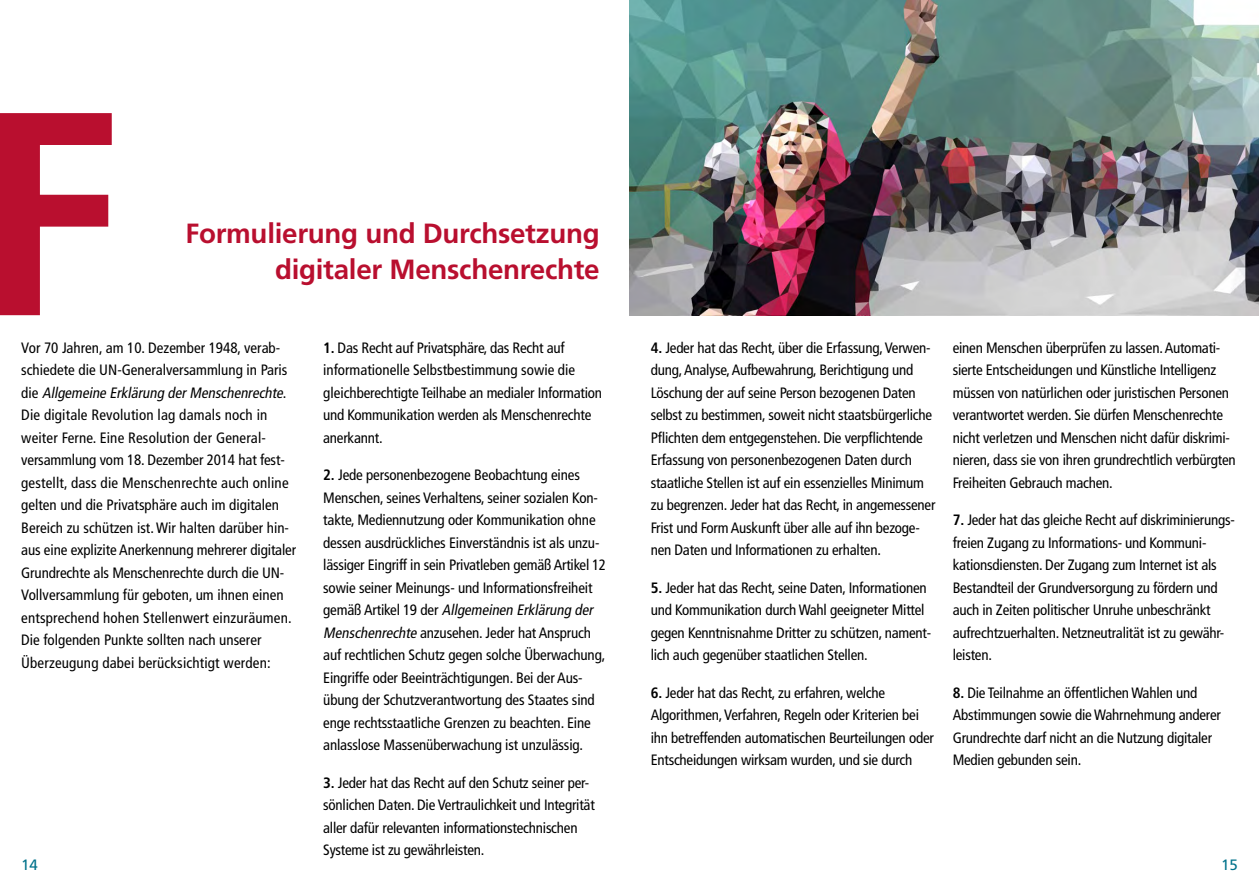
<style>
.page{position:relative;width:1259px;height:893px;background:#fff}
.page>*{position:absolute;margin:0;border:0;box-sizing:border-box;transform-origin:0 0}
.t1{font:700 289.5px "Frutiger LT Std";color:#b90f2f}
.t2{font:700 27.75px/36px "Frutiger LT Std";letter-spacing:-.01em;color:#b90f2f;text-align:right}
.t3{font:condensed 15px/22.5px "Frutiger LT Std";letter-spacing:-.015em;color:#000}
.t4{font:15px "Frutiger LT Std";color:#00728b}
.s1{font-style:italic}
.s2{font-weight:700}
</style>
<div class="page">
<img style="left:629px;top:0;width:630px;height:315px">
<h1 class="t1" style="left:-24px;top:44px;width:146px">F</h1>
<p class="t3" style="left:21px;top:336px;width:276px">Vor 70 Jahren, am 10. Dezember 1948, verab&shy;schiedete die UN-Generalversammlung in Paris d i e <span class="s1">Allgemeine Erklärung derMenschenrechte</span>.<br>Die digitale Revolution lag damals noch in weiter Ferne. Eine Resolution der General&shy;versammlung vom 18. Dezember 2014 hat fest&shy;gestellt, dass die Menschenrechte auch online gelten und die Privatsphäre auch im digitalen Bereich zu schützen ist. Wir halten darüber hin&shy;aus eine explizite Anerkennung mehrerer digitaler Grundrechte als Menschenrechte durch die UN-Vollversammlung für geboten, um ihnen einen entsprechend hohen Stellenwert einzuräumen.<br>Die folgenden Punkte sollten nach unserer Überzeugung dabei berücksichtigt werden:</p>
<p class="t3" style="left:323px;top:336px;width:280px"><span class="s2">1.</span> Das Recht auf Privatsphäre, das Recht auf informationelle Selbstbestimmung sowie die gleichberechtigte Teilhabe an medialer Information und Kommunikation werden als Menschenrechte anerkannt.</p>
<h2 class="t2" style="left:185px;top:215px;width:416px">Formulierung und Durchsetzung digitaler Menschenrechte</h2>
<p class="t3" style="left:651px;top:336px;width:286px"><span class="s2">4.</span> Jeder hat das Recht, über die Erfassung, Verwen&shy;dung, Analyse, Aufbewahrung, Berichtigung und Löschung der auf seine Person bezogenen Daten selbst zu bestimmen, soweit nicht staatsbürgerliche Pflichten dem entgegenstehen. Die verpflichtende Erfassung von personenbezogenen Daten durch staatliche Stellen ist auf ein essenzielles Minimum zu begrenzen. Jeder hat das Recht, in angemessener Frist und Form Auskunft über alle auf ihn bezoge&shy;nen Daten und Informationen zu erhalten.</p>
<p class="t3" style="left:651px;top:576px;width:282px"><span class="s2">5.</span> Jeder hat das Recht, seine Daten, Informationen und Kommunikation durch Wahl geeigneter Mittel gegen Kenntnisnahme Dritter zu schützen, nament&shy;lich auch gegenüber staatlichen Stellen.</p>
<p class="t3" style="left:651px;top:681px;width:285px"><span class="s2">6.</span> Jeder hat das Recht, zu erfahren, welche Algorithmen, Verfahren, Regeln oder Kriterien bei ihn betreffenden automatischen Beurteilungen oder Entscheidungen wirksam wurden, und sie durch</p>
<p class="t3" style="left:952px;top:336px;width:284px">einen Menschen überprüfen zu lassen. Automati&shy;sierte Entscheidungen und Künstliche Intelligenz müssen von natürlichen oder juristischen Personen verantwortet werden. Sie dürfen Menschenrechte nicht verletzen und Menschen nicht dafür diskrimi&shy;nieren, dass sie von ihren grundrechtlich verbürgten Freiheiten Gebrauch machen.</p>
<p class="t3" style="left:952px;top:509px;width:282px"><span class="s2">7.</span> Jeder hat das gleiche Recht auf diskriminierungs&shy;freien Zugang zu Informations- und Kommuni&shy;kationsdiensten. Der Zugang zum Internet ist als Bestandteil der Grundversorgung zu fördern und auch in Zeiten politischer Unruhe unbeschränkt aufrechtzuerhalten. Netzneutralität ist zu gewähr&shy;leisten.</p>
<p class="t3" style="left:952px;top:681px;width:270px"><span class="s2">8.</span> Die Teilnahme an öffentlichen Wahlen und Abstimmungen sowie die Wahrnehmung anderer Grundrechte darf nicht an die Nutzung digitaler Medien gebunden sein.</p>
<p class="t3" style="left:323px;top:464px;width:284px"><span class="s2">2.</span> Jede personenbezogene Beobachtung eines Menschen, seines Verhaltens, seiner sozialen Kon&shy;takte, Mediennutzung oder Kommunikation ohne dessen ausdrückliches Einverständnis ist als unzu&shy;lässiger Eingriff in sein Privatleben gemäß Artikel 12 sowie seiner Meinungs- und Informationsfreiheit<br>g e m ä ß A rt i ke l 1 9 d e r <span class="s1">Allgemeinen Erklärung der Menschenrechte</span> anzusehen. Jeder hat Anspruch auf rechtlichen Schutz gegen solche Überwachung, Eingriffe oder Beeinträchtigungen. Bei der Aus&shy;übung der Schutzverantwortung des Staates sind enge rechtsstaatliche Grenzen zu beachten. Eine anlasslose Massenüberwachung ist unzulässig.</p>
<p class="t3" style="left:323px;top:771px;width:273px"><span class="s2">3.</span> Jeder hat das Recht auf den Schutz seiner per&shy;sönlichen Daten. Die Vertraulichkeit und Integrität aller dafür relevanten informationstechnischen Systeme ist zu gewährleisten.</p>
<p class="t4" style="left:21px;top:856px;width:18px">14</p>
<p class="t4" style="left:1221px;top:856px;width:18px">15</p>
</div>
